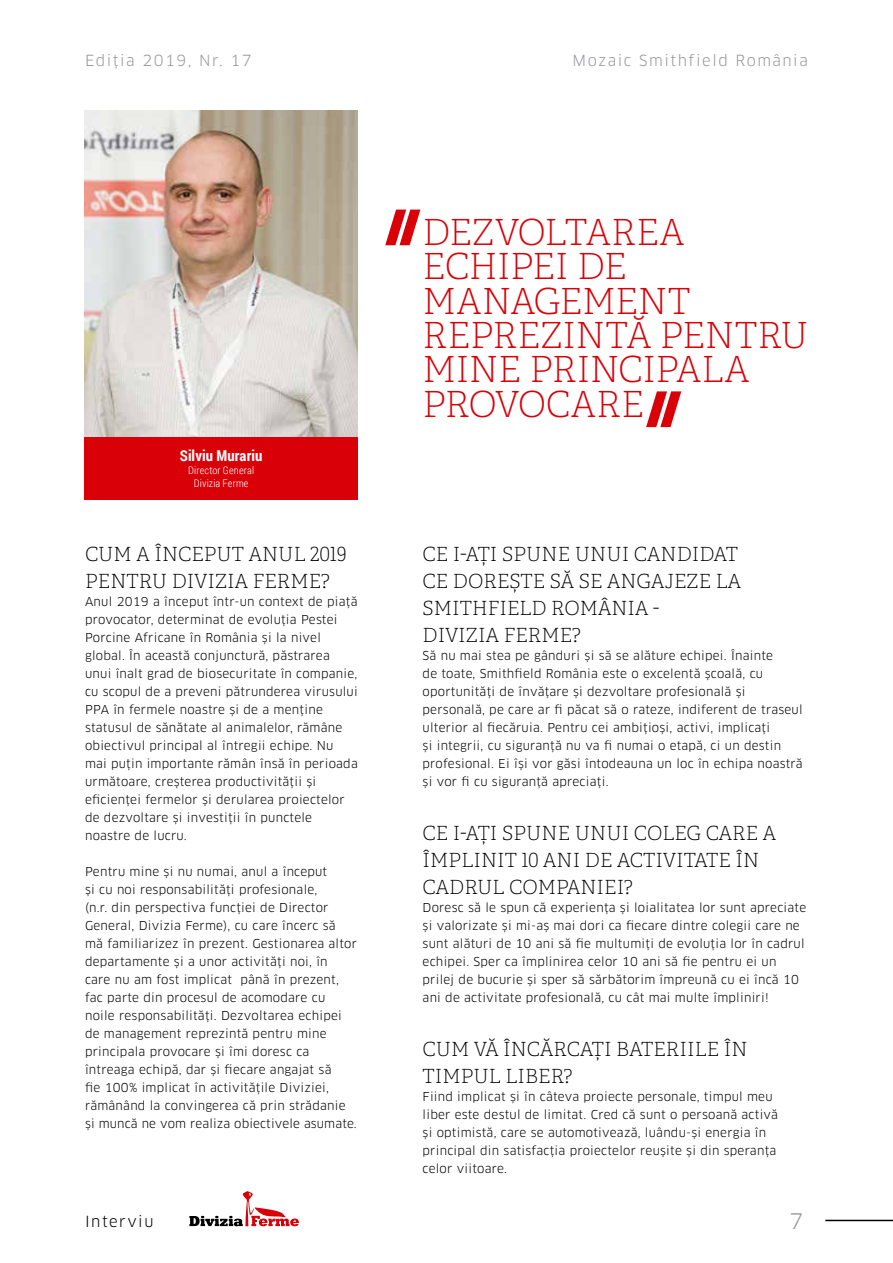
<style>
.page{position:relative;width:893px;height:1263px;background:#fff}
.page>*{position:absolute;margin:0;border:0;box-sizing:border-box;transform-origin:0 0}
.t1{font:36px/34.5px "Adelle PE Th";letter-spacing:-.02em;color:#d90008}
.t2{font:21px "Clan Pro";color:#98989c}
.t3{font:19.5px/27px "Adelle PE Th";color:#000}
.t4{font:15px "Clan Pro";letter-spacing:.1em;color:#98989c}
.t5{font:700 15px "Roboto Condensed";letter-spacing:.005em;color:#fff}
.t6{font:15px "Clan Pro";letter-spacing:.1em;color:#000}
.t7{font:12px/18px "Clan Pro";letter-spacing:.02em;color:#000}
.t8{font:300 10.5px/12.6px "Roboto Condensed";letter-spacing:.015em;color:#fff;text-align:center}
</style>
<div class="page">
<hr style="left:825px;top:1220px;width:68px;height:1px;background:#000">
<img style="left:85px;top:111px;width:273px;height:326px">
<div style="left:85px;top:437px;width:273px;height:63px;background:#d90008"></div>
<svg style="left:189px;top:1191px;width:110px;height:35px"></svg>
<svg style="left:385px;top:210px;width:35px;height:35px"></svg>
<svg style="left:646px;top:391px;width:35px;height:36px"></svg>
<p class="t4" style="left:85px;top:51px;width:168px">Ediția 2019, Nr. 17</p>
<p class="t4" style="left:572px;top:51px;width:237px">Mozaic Smithfield România</p>
<p class="t5" style="left:180px;top:445px;width:84px">Silviu Murariu</p>
<p class="t8" style="left:188px;top:464px;width:67px">Director General<br>Divizia Ferme</p>
<h3 class="t3" style="left:85px;top:540px;width:263px">CUM A ÎNCEPUT ANUL 2019<br>PENTRU DIVIZIA FERME?</h3>
<p class="t7" style="left:85px;top:592px;width:274px">Anul 2019 a început într-un context de piață provocator, determinat de evoluția Pestei Porcine Africane în România și la nivel global. În această conjunctură, păstrarea unui înalt grad de biosecuritate în companie, cu scopul de a preveni pătrunderea virusului PPA în fermele noastre și de a menține statusul de sănătate al animalelor, rămâne obiectivul principal al întregii echipe. Nu mai puțin importante rămân însă în perioada următoare, creșterea productivității și eficienței fermelor și derularea proiectelor de dezvoltare și investiții în punctele noastre de lucru.</p>
<p class="t7" style="left:85px;top:862px;width:273px">Pentru mine și nu numai, anul a început<br>și cu noi responsabilități profesionale,<br>(n.r. din perspectiva funcției de Director General, Divizia Ferme), cu care încerc să<br>mă familiarizez în prezent. Gestionarea altor departamente și a unor activități noi, în<br>care nu am fost implicat până în prezent, fac parte din procesul de acomodare cu noile responsabilități. Dezvoltarea echipei de management reprezintă pentru mine principala provocare și îmi doresc ca întreaga echipă, dar și fiecare angajat să<br>fie 100% implicat în activitățile Diviziei, rămânând la convingerea că prin strădanie și muncă ne vom realiza obiectivele asumate.</p>
<h1 class="t1" style="left:423px;top:214px;width:388px">DEZVOLTAREA<br>ECHIPEI DE<br>MANAGEMENT<br>REPREZINTĂ PENTRU<br>MINE PRINCIPALA<br>PROVOCARE</h1>
<h3 class="t3" style="left:423px;top:540px;width:320px">CE I-AȚI SPUNE UNUI CANDIDAT<br>CE DOREȘTE SĂ SE ANGAJEZE LA<br>SMITHFIELD ROMÂNIA -<br>DIVIZIA FERME?</h3>
<p class="t7" style="left:423px;top:646px;width:382px">Să nu mai stea pe gânduri și să se alăture echipei. Înainte<br>de toate, Smithfield România este o excelentă școală, cu oportunități de învățare și dezvoltare profesională și personală, pe care ar fi păcat să o rateze, indiferent de traseul ulterior al fiecăruia. Pentru cei ambițioși, activi, implicați<br>și integrii, cu siguranță nu va fi numai o etapă, ci un destin profesional. Ei își vor găsi întodeauna un loc în echipa noastră și vor fi cu siguranță apreciați.</p>
<h3 class="t3" style="left:423px;top:819px;width:355px">CE I-AȚI SPUNE UNUI COLEG CARE A<br>ÎMPLINIT 10 ANI DE ACTIVITATE ÎN<br>CADRUL COMPANIEI?</h3>
<p class="t7" style="left:423px;top:898px;width:385px">Doresc să le spun că experiența și loialitatea lor sunt apreciate și valorizate și mi-aș mai dori ca fiecare dintre colegii care ne sunt alături de 10 ani să fie multumiți de evoluția lor în cadrul echipei. Sper ca împlinirea celor 10 ani să fie pentru ei un prilej de bucurie și sper să sărbătorim împreună cu ei încă 10 ani de activitate profesională, cu cât mai multe împliniri!</p>
<h3 class="t3" style="left:423px;top:1035px;width:326px">CUM VĂ ÎNCĂRCAȚI BATERIILE ÎN<br>TIMPUL LIBER?</h3>
<p class="t7" style="left:423px;top:1087px;width:357px">Fiind implicat și în câteva proiecte personale, timpul meu liber este destul de limitat. Cred că sunt o persoană activă și optimistă, care se automotivează, luându-și energia în principal din satisfacția proiectelor reușite și din speranța celor viitoare.</p>
<p class="t6" style="left:85px;top:1212px;width:70px">Interviu</p>
<h2 class="t2" style="left:789px;top:1208px;width:15px">7</h2>
</div>
